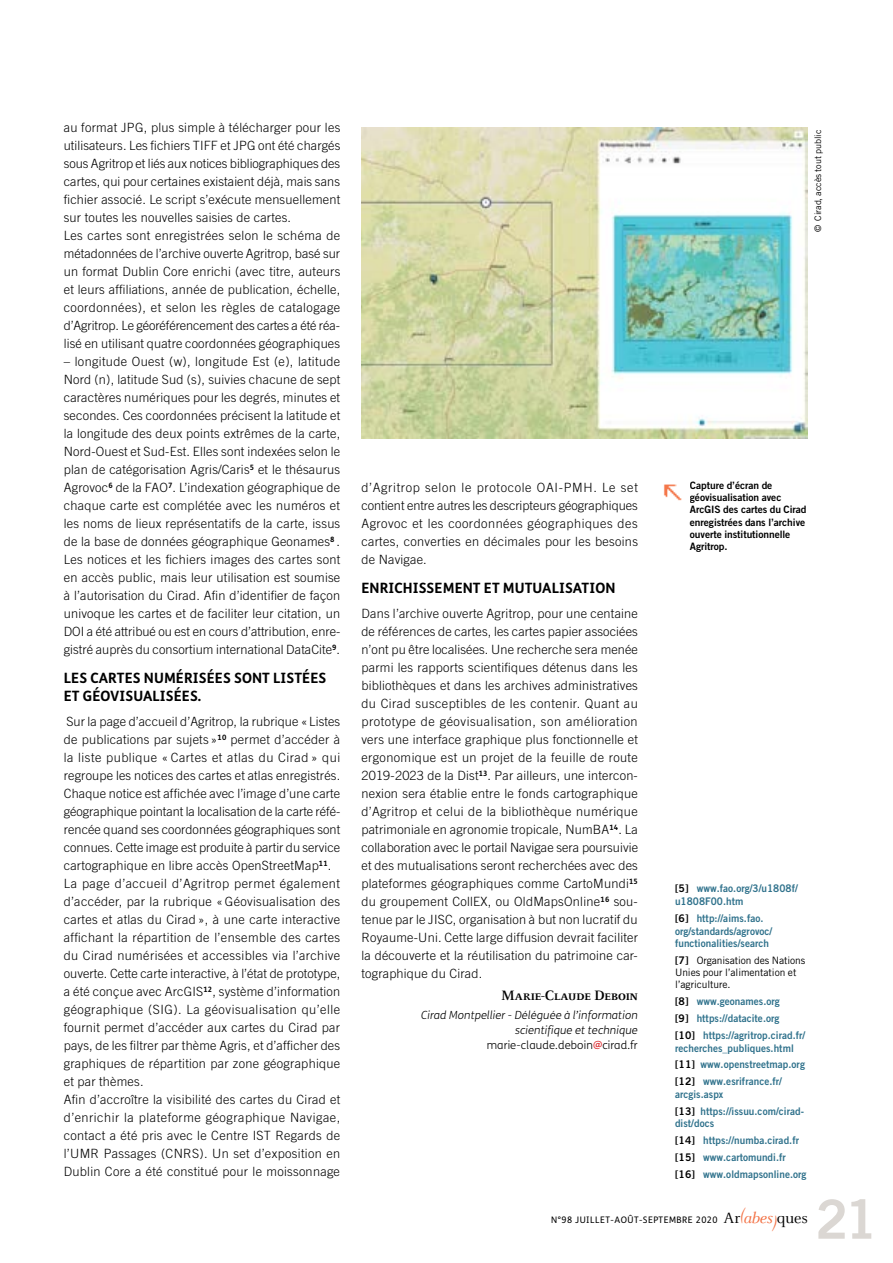
<style>
.page{position:relative;width:893px;height:1263px;background:#fff}
.page>*{position:absolute;margin:0;border:0;box-sizing:border-box;transform-origin:0 0}
.t1{font:54px "Trade Gothic Bold Two";color:#dbd7d3}
.t2{font:700 15px "Celeste Caps";letter-spacing:-.005em;color:#000}
.t3{font:700 14.25px/18px "FS Me";letter-spacing:.005em;color:#000}
.t4{font:300 12.75px/18px "Trade Gothic";letter-spacing:.015em;color:#000;text-align:justify}
.t5{font:italic 300 11.25px/15px "FS Me";letter-spacing:.01em;color:#000;text-align:right}
.t6{font:10.5px/16.8px "Trade Gothic Bold Two";letter-spacing:.005em;color:#30728c;scale:.95 1}
.t7{font:10.2px/12.3px "Trade Gothic Bold Two";letter-spacing:-.005em;color:#000}
.t8{font:10.2px/12.3px "Trade Gothic";letter-spacing:-.005em;color:#000}
.t9{font:9px "FS Me";letter-spacing:.05em;color:#000}
.t10{font:9px "Trade Gothic";letter-spacing:-.005em;color:#000}
.s1{font-style:normal}
.s2{font-weight:400;font-style:normal;color:#db282d}
.s3{color:#000}
.s4{font-family:"Trade Gothic Bold Two";font-size:10.5px}
.s5{font-family:"Celeste";font-size:16.5px}
.s6{font-family:"Celeste";font-style:italic;font-size:16.5px;color:#f37043}
</style>
<div class="page">
<img style="left:361px;top:128px;width:447px;height:311px">
<img style="left:663px;top:484px;width:19px;height:17px">
<p class="t4" style="left:64px;top:118px;width:278px;text-align:left">au format JPG, plus simple à télécharger pour les utilisateurs. Les fichiers TIFF et JPG ont été chargés sous Agritrop et liés aux notices bibliographiques des cartes, qui pour certaines existaient déjà, mais sans fichier associé. Le script s’exécute mensuellement sur toutes les nouvelles saisies de cartes.<br>Les cartes sont enregistrées selon le schéma de métadonnées de l’archive ouverte Agritrop, basé sur un format Dublin Core enrichi (avec titre, auteurs et leurs affiliations, année de publication, échelle, coordonnées), et selon les règles de catalogage d’Agritrop. Le géoréférencement des cartes a été réa&shy;lisé en utilisant quatre coordonnées géographiques</p>
<p class="t4" style="left:64px;top:352px;width:278px">– longitude Ouest (w), longitude Est (e), latitude Nord (n), latitude Sud (s), suivies chacune de sept caractères numériques pour les degrés, minutes et secondes. Ces coordonnées précisent la latitude et la longitude des deux points extrêmes de la carte, Nord-Ouest et Sud-Est. Elles sont indexées selon le plan de catégorisation Agris/Caris<sup>5</sup> et le thésaurus Agrovoc<sup>6</sup> de la FAO<sup>7</sup>. L’indexation géographique de chaque carte est complétée avec les numéros et les noms de lieux représentatifs de la carte, issus de la base de données géographique Geonames<sup>8</sup> .<br>Les notices et les fichiers images des cartes sont en accès public, mais leur utilisation est soumise à l’autorisation du Cirad. Afin d’identifier de façon univoque les cartes et de faciliter leur citation, un DOI a été attribué ou est en cours d’attribution, enre&shy;gistré auprès du consortium international DataCite<sup>9</sup>.</p>
<p class="t3" style="left:64px;top:669px;width:264px">LES CARTES NUMÉRISÉES SONT LISTÉES<br>ET GÉOVISUALISÉES.</p>
<p class="t4" style="left:64px;top:712px;width:278px;text-align:left">Sur la page d’accueil d’Agritrop, la rubrique « Listes de publications par sujets »<sup>10</sup> permet d’accéder à la liste publique « Cartes et atlas du Cirad » qui regroupe les notices des cartes et atlas enregistrés.<br>Chaque notice est affichée avec l’image d’une carte géographique pointant la localisation de la carte réfé&shy;rencée quand ses coordonnées géographiques sont connues. Cette image est produite à partir du service cartographique en libre accès OpenStreetMap<sup>11</sup>.<br>La page d’accueil d’Agritrop permet également d’accéder, par la rubrique « Géovisualisation des cartes et atlas du Cirad », à une carte interactive affichant la répartition de l’ensemble des cartes du Cirad numérisées et accessibles via l’archive ouverte. Cette carte interactive, à l’état de prototype, a été conçue avec ArcGIS<sup>12</sup>, système d’information géographique (SIG). La géovisualisation qu’elle fournit permet d’accéder aux cartes du Cirad par pays, de les filtrer par thème Agris, et d’afficher des graphiques de répartition par zone géographique et par thèmes.<br>Afin d’accroître la visibilité des cartes du Cirad et d’enrichir la plateforme géographique Navigae, contact a été pris avec le Centre IST Regards de l’UMR Passages (CNRS). Un set d’exposition en Dublin Core a été constitué pour le moissonnage</p>
<p class="t10" style="left:813px;top:232px;width:104px;rotate:-90deg">© Cirad, accès tout public</p>
<p class="t4" style="left:361px;top:478px;width:278px">d’Agritrop selon le protocole OAI-PMH. Le set contient entre autres les descripteurs géographiques Agrovoc et les coordonnées géographiques des cartes, converties en décimales pour les besoins de Navigae.</p>
<p class="t3" style="left:361px;top:579px;width:255px">ENRICHISSEMENT ET MUTUALISATION</p>
<p class="t4" style="left:361px;top:604px;width:278px">Dans l’archive ouverte Agritrop, pour une centaine de références de cartes, les cartes papier associées n’ont pu être localisées. Une recherche sera menée parmi les rapports scientifiques détenus dans les bibliothèques et dans les archives administratives du Cirad susceptibles de les contenir. Quant au prototype de géovisualisation, son amélioration vers une interface graphique plus fonctionnelle et ergonomique est un projet de la feuille de route 2019-2023 de la Dist<sup>13</sup>. Par ailleurs, une intercon&shy;nexion sera établie entre le fonds cartographique d’Agritrop et celui de la bibliothèque numérique patrimoniale en agronomie tropicale, NumBA<sup>14</sup>. La collaboration avec le portail Navigae sera poursuivie et des mutualisations seront recherchées avec des plateformes géographiques comme CartoMundi<sup>15 </sup>du groupement CollEX, ou OldMapsOnline<sup>16</sup> sou&shy;tenue par le JISC, organisation à but non lucratif du Royaume-Uni. Cette large diffusion devrait faciliter la découverte et la réutilisation du patrimoine car&shy;tographique du Cirad.</p>
<p class="t2" style="left:501px;top:987px;width:138px">Marie-Claude Deboin</p>
<p class="t5" style="left:421px;top:1007px;width:218px">Cirad Montpellier - Déléguée à l’information scientifique et technique <span class="s1">marie-claude.deboin</span><span class="s2">@</span><span class="s1">cirad.fr</span></p>
<p class="t7" style="left:690px;top:479px;width:118px">Capture d’écran de géovisualisation avec<br>ArcGIS des cartes du Cirad enregistrées dans l’archive ouverte institutionnelle<br>Agritrop.</p>
<p class="t6" style="left:675px;top:882px;width:131px;line-height:12.6px"><span class="s3">[5]</span> www.fao.org/3/u1808f/ u1808F00.htm</p>
<p class="t6" style="left:675px;top:912px;width:104px;line-height:12.6px"><span class="s3">[6]</span> http://aims.fao. org/standards/agrovoc/ functionalities/search</p>
<p class="t8" style="left:675px;top:954px;width:132px"><span class="s4">[7]</span> Organisation des Nations<br>Unies pour l’alimentation et l’agriculture.</p>
<p class="t6" style="left:675px;top:993px;width:139px"><span class="s3">[8]</span> www.geonames.org<br><span class="s3">[9]</span> https://datacite.org<br><span class="s3">[10]</span> https://agritrop.cirad.fr/</p>
<p class="t6" style="left:675px;top:1039px;width:138px">recherches_publiques.html <span class="s3">[11]</span> www.openstreetmap.org <span class="s3">[12]</span> www.esrifrance.fr/</p>
<p class="t6" style="left:675px;top:1085px;width:137px">arcgis.aspx<br><span class="s3">[13]</span> https://issuu.com/cirad-</p>
<p class="t6" style="left:675px;top:1115px;width:140px">dist/docs<br><span class="s3">[14]</span> https://numba.cirad.fr <span class="s3">[15]</span> www.cartomundi.fr <span class="s3">[16]</span> www.oldmapsonline.org</p>
<p class="t9" style="left:551px;top:1214px;width:258px">N°98 JUILLET-AOÛT-SEPTEMBRE 2020 <span class="s5">Ar</span><sup>(</sup><span class="s6">abes)</span><span class="s5">ques</span></p>
<h1 class="t1" style="left:815px;top:1186px;width:63px">21</h1>
</div>
